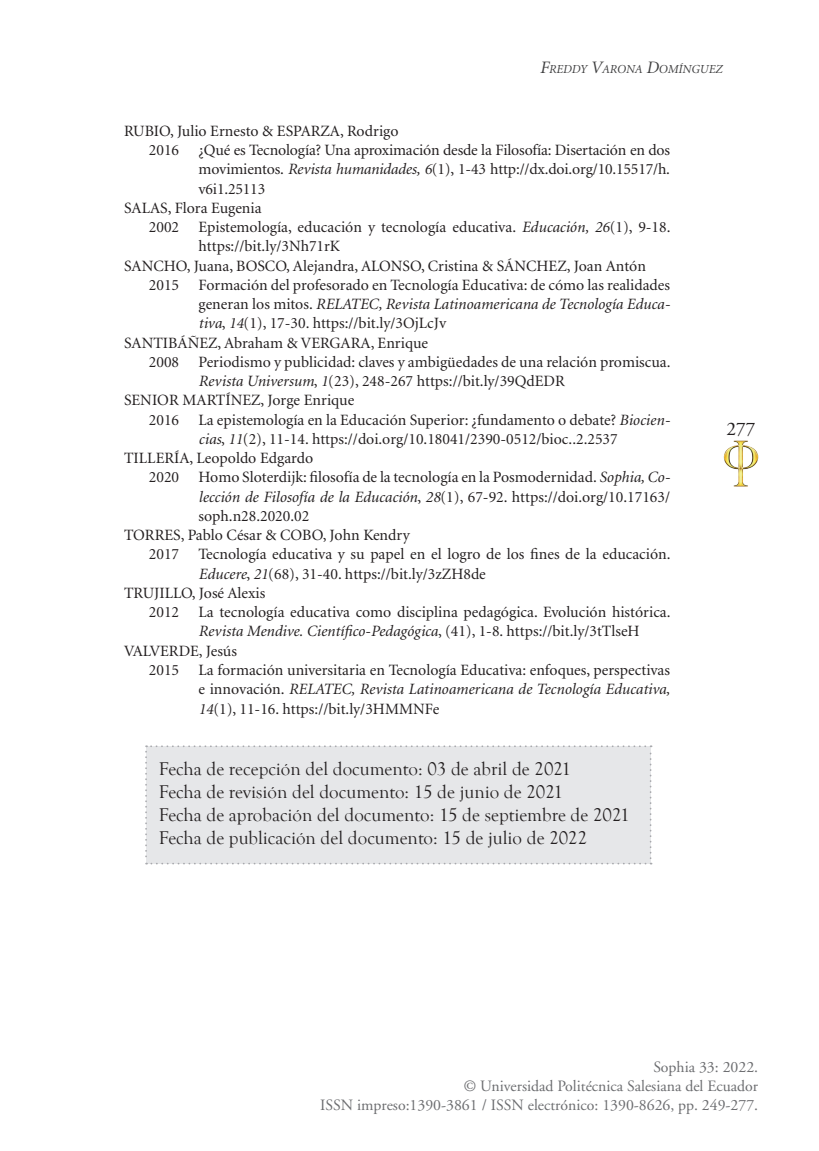
<style>
.page{position:relative;width:819px;height:1151px;background:#fff}
.page>*{position:absolute;margin:0;border:0;box-sizing:border-box;transform-origin:0 0}
.t1{font:19.25px "Adobe Garamond";color:#231f20}
.t2{font:18.9px/23.1px "Goudy Old Style T";color:#231f20}
.t3{font:15.75px "Minion";color:#231f20}
.t4{font:italic 15.75px "Minion";color:#231f20}
.t5{font:15.75px/19.2px "Adobe Garamond";color:#6c6d70;text-align:right}
.t6{font:italic 12.25px "Minion";color:#3e3e3f}
.s1{font-size:17.5px}
.s2{font-style:italic}
.s3{font-style:normal}
</style>
<div class="page">
<img style="left:723px;top:440px;width:35px;height:47px">
<div style="left:145px;top:745px;width:506px;height:119px;background:#e6e7e9"></div>
<p class="t6" style="left:539px;top:63px;width:184px"><span class="s1">F</span>REDDY <span class="s1">V</span>ARONA <span class="s1">D</span>OMÍNGUEZ</p>
<p class="t3" style="left:124px;top:123px;width:276px">RUBIO, Julio Ernesto &amp; ESPARZA, Rodrigo</p>
<p class="t3" style="left:149px;top:142px;width:522px">2016 ¿Qué es Tecnología? Una aproximación desde la Filosofía: Disertación en dos</p>
<p class="t3" style="left:198px;top:162px;width:473px">movimientos. <span class="s2">Revista humanidades, 6</span>(1), 1-43 http://dx.doi.org/10.15517/h.</p>
<p class="t3" style="left:198px;top:181px;width:68px">v6i1.25113</p>
<p class="t3" style="left:124px;top:200px;width:139px">SALAS, Flora Eugenia</p>
<p class="t3" style="left:149px;top:219px;width:523px">2002 Epistemología, educación y tecnología educativa. <span class="s2">Educación, 26</span>(1), 9-18.</p>
<p class="t3" style="left:198px;top:239px;width:143px">https://bit.ly/3Nh71rK</p>
<p class="t3" style="left:124px;top:258px;width:523px">SANCHO, Juana, BOSCO, Alejandra, ALONSO, Cristina &amp; SÁNCHEZ, Joan Antón</p>
<p class="t3" style="left:149px;top:277px;width:522px">2015 Formación del profesorado en Tecnología Educativa: de cómo las realidades</p>
<p class="t4" style="left:198px;top:296px;width:473px"><span class="s3">generan los mitos.</span> RELATEC, Revista Latinoamericana de Tecnología Educa-</p>
<p class="t3" style="left:198px;top:316px;width:249px"><span class="s2">tiva</span>, <span class="s2">14</span>(1), 17-30. https://bit.ly/3OjLcJv</p>
<p class="t3" style="left:124px;top:335px;width:305px">SANTIBÁÑEZ, Abraham &amp; VERGARA, Enrique</p>
<p class="t3" style="left:149px;top:354px;width:523px">2008 Periodismo y publicidad: claves y ambigüedades de una relación promiscua.</p>
<p class="t3" style="left:198px;top:373px;width:368px"><span class="s2">Revista Universum</span>, <span class="s2">1</span>(23), 248-267 https://bit.ly/39QdEDR</p>
<p class="t3" style="left:124px;top:393px;width:232px">SENIOR MARTÍNEZ, Jorge Enrique</p>
<p class="t3" style="left:149px;top:412px;width:522px">2016 La epistemología en la Educación Superior: ¿fundamento o debate? <span class="s2">Biocien-</span></p>
<p class="t3" style="left:198px;top:431px;width:420px"><span class="s2">cias</span>, <span class="s2">11</span>(2), 11-14. https://doi.org/10.18041/2390-0512/bioc..2.2537</p>
<p class="t3" style="left:124px;top:450px;width:191px">TILLERÍA, Leopoldo Edgardo</p>
<p class="t3" style="left:149px;top:470px;width:522px">2020 Homo Sloterdijk: filosofía de la tecnología en la Posmodernidad. <span class="s2">Sophia, Co-</span></p>
<p class="t3" style="left:198px;top:489px;width:473px"><span class="s2">lección de Filosofía de la Educación</span>, <span class="s2">28</span>(1), 67-92. https://doi.org/10.17163/</p>
<p class="t3" style="left:198px;top:508px;width:112px">soph.n28.2020.02</p>
<p class="t3" style="left:124px;top:527px;width:287px">TORRES, Pablo César &amp; COBO, John Kendry</p>
<p class="t3" style="left:149px;top:547px;width:523px">2017 Tecnología educativa y su papel en el logro de los fines de la educación.</p>
<p class="t3" style="left:198px;top:566px;width:289px"><span class="s2">Educere</span>, <span class="s2">21</span>(68), 31-40. https://bit.ly/3zZH8de</p>
<p class="t3" style="left:124px;top:585px;width:143px">TRUJILLO, José Alexis</p>
<p class="t3" style="left:149px;top:604px;width:523px">2012 La tecnología educativa como disciplina pedagógica. Evolución histórica.</p>
<p class="t4" style="left:198px;top:624px;width:442px">Revista Mendive. Científico-Pedagógica<span class="s3">, (41), 1-8. https://bit.ly/3tTlseH</span></p>
<p class="t3" style="left:124px;top:643px;width:114px">VALVERDE, Jesús</p>
<p class="t3" style="left:149px;top:662px;width:522px">2015 La formación universitaria en Tecnología Educativa: enfoques, perspectivas</p>
<p class="t4" style="left:198px;top:681px;width:473px"><span class="s3">e innovación.</span> RELATEC, Revista Latinoamericana de Tecnología Educativa,</p>
<p class="t3" style="left:198px;top:701px;width:242px"><span class="s2">14</span>(1), 11-16. https://bit.ly/3HMMNFe</p>
<p class="t2" style="left:159px;top:758px;width:472px">Fecha de recepción del documento: 03 de abril de 2021<br>Fecha de revisión del documento: 15 de junio de 2021<br>Fecha de aprobación del documento: 15 de septiembre de 2021<br>Fecha de publicación del documento: 15 de julio de 2022</p>
<p class="t1" style="left:726px;top:418px;width:30px">277</p>
<p class="t5" style="left:320px;top:1058px;width:439px">Sophia 33: 2022.<br>© Universidad Politécnica Salesiana del Ecuador<br>ISSN impreso:1390-3861 / ISSN electrónico: 1390-8626, pp. 249-277.</p>
</div>
